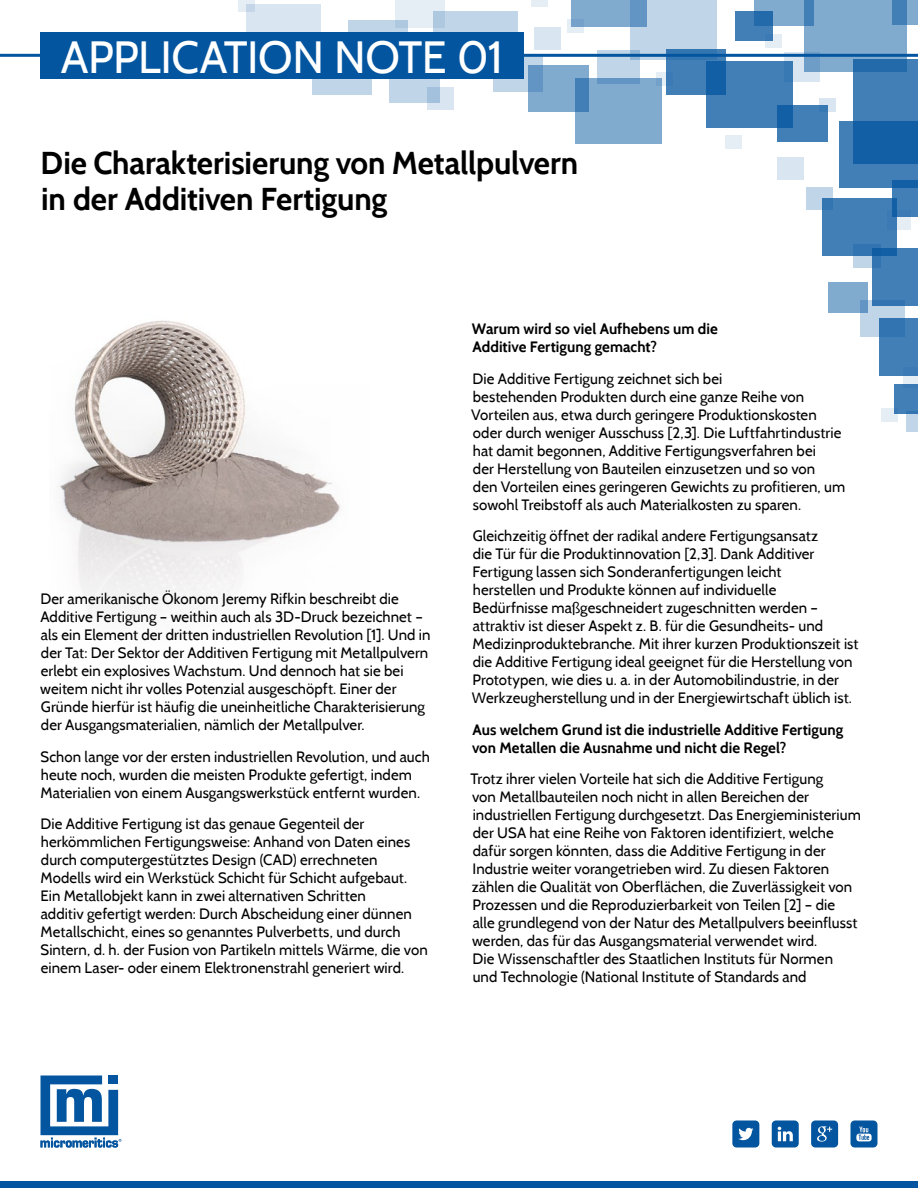
<style>
.page{position:relative;width:918px;height:1188px;background:#fff}
.page>*{position:absolute;margin:0;border:0;box-sizing:border-box;transform-origin:0 0}
.t1{font:45px "Cabin";letter-spacing:-.015em;color:#fff}
.t2{font:700 31.5px/36px "Cabin";letter-spacing:-.005em;color:#000}
.t3{font:15px/18px "Cabin";letter-spacing:.005em;color:#000}
.t4{font:700 15px/18px "Cabin";letter-spacing:.005em;color:#000}
</style>
<div class="page">
<div style="left:872px;top:249px;width:46px;height:57px;background:#427fb7"></div>
<div style="left:806px;top:187px;width:27px;height:23px;background:#c0d5e7"></div>
<div style="left:822px;top:198px;width:74px;height:57px;background:#427fb7"></div>
<div style="left:828px;top:283px;width:39px;height:30px;background:#81aacf"></div>
<div style="left:840px;top:121px;width:78px;height:66px;background:#427fb7"></div>
<div style="left:706px;top:62px;width:87px;height:66px;background:#427fb7"></div>
<div style="left:631px;top:0;width:86px;height:60px;background:#c0d5e7"></div>
<div style="left:433px;top:11px;width:85px;height:67px;background:#c0d5e7"></div>
<div style="left:575px;top:78px;width:86px;height:65px;background:#81aacf"></div>
<svg style="left:853px;top:60px;width:65px;height:104px;background:#2c70ae"></svg>
<svg style="left:804px;top:0;width:102px;height:72px;background:#76a2ca"></svg>
<div style="left:880px;top:318px;width:38px;height:58px;background:#427fb7"></div>
<svg style="left:528px;top:65px;width:60px;height:47px;background:#75a2ca"></svg>
<svg style="left:666px;top:49px;width:59px;height:46px;background:#3274b1"></svg>
<svg style="left:754px;top:0;width:60px;height:26px"></svg>
<div style="left:348px;top:20px;width:60px;height:46px;background:#c0d5e7"></div>
<div style="left:313px;top:49px;width:59px;height:46px;background:#c0d5e7"></div>
<div style="left:246px;top:4px;width:74px;height:58px;background:#d9e5f0"></div>
<div style="left:389px;top:66px;width:51px;height:36px;background:#c0d5e7"></div>
<svg style="left:777px;top:105px;width:51px;height:37px;background:#3878b3"></svg>
<div style="left:894px;top:384px;width:24px;height:30px;background:#427fb7"></div>
<svg style="left:892px;top:180px;width:26px;height:37px"></svg>
<svg style="left:493px;top:57px;width:50px;height:35px"></svg>
<svg style="left:860px;top:300px;width:45px;height:37px;fill:#c0d5e7"></svg>
<svg style="left:597px;top:51px;width:42px;height:33px"></svg>
<svg style="left:427px;top:87px;width:27px;height:22px"></svg>
<div style="left:777px;top:157px;width:27px;height:22px;background:#d9e5f0"></div>
<div style="left:534px;top:27px;width:27px;height:23px;background:#d9e5f0"></div>
<svg style="left:906px;top:411px;width:12px;height:21px"></svg>
<div style="left:725px;top:135px;width:17px;height:13px;background:#e6eef5"></div>
<svg style="left:568px;top:20px;width:16px;height:13px"></svg>
<svg style="left:238px;top:0;width:16px;height:12px"></svg>
<svg style="left:881px;top:408px;width:16px;height:13px"></svg>
<svg style="left:784px;top:53px;width:35px;height:29px"></svg>
<svg style="left:819px;top:98px;width:17px;height:14px"></svg>
<svg style="left:853px;top:244px;width:28px;height:23px"></svg>
<svg style="left:572px;top:0;width:75px;height:27px;background:#79a4cc"></svg>
<svg style="left:395px;top:0;width:50px;height:28px"></svg>
<div style="left:531px;top:0;width:17px;height:7px;background:#e6eef5"></div>
<svg style="left:892px;top:210px;width:19px;height:19px"></svg>
<svg style="left:735px;top:12px;width:38px;height:29px"></svg>
<svg style="left:656px;top:73px;width:16px;height:13px"></svg>
<svg style="left:892px;top:0;width:26px;height:25px"></svg>
<svg style="left:765px;top:34px;width:17px;height:14px"></svg>
<svg style="left:904px;top:376px;width:14px;height:8px"></svg>
<svg style="left:40px;top:1075px;width:81px;height:73px"></svg>
<svg style="left:732px;top:1120px;width:27px;height:28px"></svg>
<svg style="left:772px;top:1120px;width:27px;height:28px"></svg>
<svg style="left:811px;top:1120px;width:27px;height:28px"></svg>
<svg style="left:850px;top:1120px;width:28px;height:28px"></svg>
<div style="left:0;top:1181px;width:918px;height:7px;background:#04559f"></div>
<hr style="left:0;top:54px;width:918px;height:3px;background:#04559f">
<div style="left:40px;top:32px;width:484px;height:47px;background:#04559f"></div>
<img style="left:59px;top:320px;width:281px;height:201px">
<svg style="left:72px;top:521px;width:258px;height:85px;fill:#f3f2f2"></svg>
<h1 class="t1" style="left:61px;top:29px;width:444px">APPLICATION NOTE 01</h1>
<h2 class="t2" style="left:41px;top:144px;width:539px">Die Charakterisierung von Metallpulvern in der Additiven Fertigung</h2>
<p class="t3" style="left:40px;top:590px;width:392px">Der amerikanische Ökonom Jeremy Rifkin beschreibt die Additive Fertigung – weithin auch als 3D-Druck bezeichnet – als ein Element der dritten industriellen Revolution [1]. Und in der Tat: Der Sektor der Additiven Fertigung mit Metallpulvern erlebt ein explosives Wachstum. Und dennoch hat sie bei weitem nicht ihr volles Potenzial ausgeschöpft. Einer der Gründe hierfür ist häufig die uneinheitliche Charakterisierung der Ausgangsmaterialien, nämlich der Metallpulver.</p>
<p class="t3" style="left:41px;top:748px;width:391px">Schon lange vor der ersten industriellen Revolution, und auch heute noch, wurden die meisten Produkte gefertigt, indem<br>Materialien von einem Ausgangswerkstück entfernt wurden.</p>
<p class="t3" style="left:41px;top:815px;width:389px">Die Additive Fertigung ist das genaue Gegenteil der herkömmlichen Fertigungsweise: Anhand von Daten eines durch computergestütztes Design (CAD) errechneten Modells wird ein Werkstück Schicht für Schicht aufgebaut.<br>Ein Metallobjekt kann in zwei alternativen Schritten<br>additiv gefertigt werden: Durch Abscheidung einer dünnen Metallschicht, eines so genanntes Pulverbetts, und durch Sintern, d. h. der Fusion von Partikeln mittels Wärme, die von einem Laser- oder einem Elektronenstrahl generiert wird.</p>
<p class="t4" style="left:472px;top:320px;width:248px">Warum wird so viel Aufhebens um die<br>Additive Fertigung gemacht?</p>
<p class="t3" style="left:471px;top:369px;width:376px">Die Additive Fertigung zeichnet sich bei<br>bestehenden Produkten durch eine ganze Reihe von Vorteilen aus, etwa durch geringere Produktionskosten oder durch weniger Ausschuss [2,3]. Die Luftfahrtindustrie hat damit begonnen, Additive Fertigungsverfahren bei<br>der Herstellung von Bauteilen einzusetzen und so von<br>den Vorteilen eines geringeren Gewichts zu profitieren, um sowohl Treibstoff als auch Materialkosten zu sparen.</p>
<p class="t3" style="left:472px;top:527px;width:388px">Gleichzeitig öffnet der radikal andere Fertigungsansatz<br>die Tür für die Produktinnovation [2,3]. Dank Additiver Fertigung lassen sich Sonderanfertigungen leicht<br>herstellen und Produkte können auf individuelle<br>Bedürfnisse maßgeschneidert zugeschnitten werden – attraktiv ist dieser Aspekt z. B. für die Gesundheits- und Medizinproduktebranche. Mit ihrer kurzen Produktionszeit ist die Additive Fertigung ideal geeignet für die Herstellung von Prototypen, wie dies u. a. in der Automobilindustrie, in der Werkzeugherstellung und in der Energiewirtschaft üblich ist.</p>
<p class="t4" style="left:472px;top:720px;width:373px">Aus welchem Grund ist die industrielle Additive Fertigung von Metallen die Ausnahme und nicht die Regel?</p>
<p class="t3" style="left:471px;top:770px;width:392px">Trotz ihrer vielen Vorteile hat sich die Additive Fertigung<br>von Metallbauteilen noch nicht in allen Bereichen der industriellen Fertigung durchgesetzt. Das Energieministerium der USA hat eine Reihe von Faktoren identifiziert, welche dafür sorgen könnten, dass die Additive Fertigung in der Industrie weiter vorangetrieben wird. Zu diesen Faktoren zählen die Qualität von Oberflächen, die Zuverlässigkeit von Prozessen und die Reproduzierbarkeit von Teilen [2] – die<br>alle grundlegend von der Natur des Metallpulvers beeinflusst werden, das für das Ausgangsmaterial verwendet wird.<br>Die Wissenschaftler des Staatlichen Instituts für Normen<br>und Technologie (National Institute of Standards and</p>
</div>
